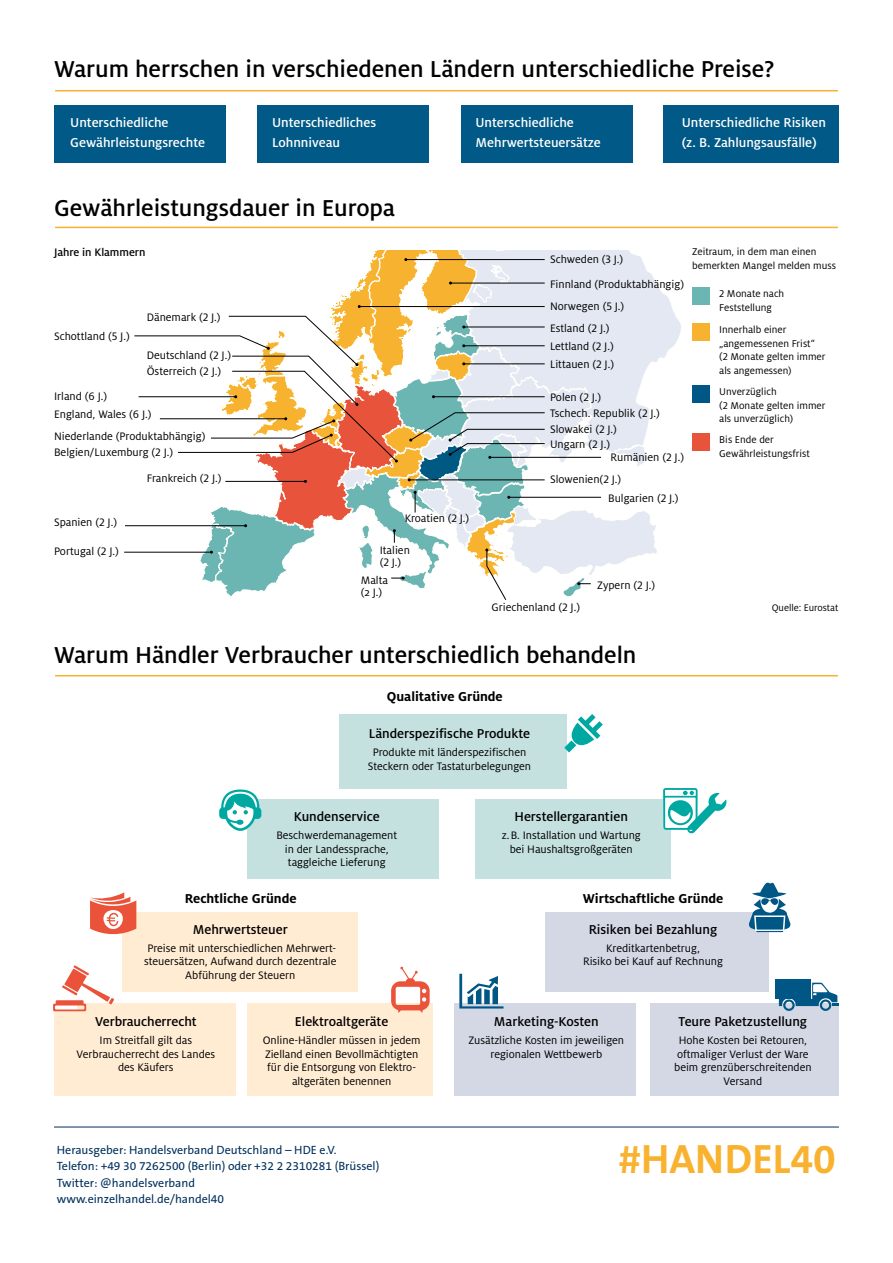
<style>
.page{position:relative;width:893px;height:1263px;background:#fff}
.page>*{position:absolute;margin:0;border:0;box-sizing:border-box;transform-origin:0 0}
.t1{font:700 41.25px "The Sans B7";color:#f9b230}
.t2{font:500 25.5px "Milo OT";letter-spacing:-.005em;color:#000}
.t3{font:500 14.25px "Milo OT";letter-spacing:-.005em;color:#000}
.t4{font:500 14.25px/19.5px "Milo OT";letter-spacing:-.005em;color:#fff}
.t5{font:700 14.25px "Milo OT";letter-spacing:-.005em;color:#000}
.t6{font:12px/13.5px "Milo OT";letter-spacing:-.005em;color:#000;text-align:center}
.t7{font:12px/16.5px "The Sans B5 Plain";color:#00305d}
.t8{font:500 12px "Milo OT";letter-spacing:-.005em;color:#000}
.t9{font:10.95px/13.5px "Milo OT";color:#000}
.t10{font:10.5px "Milo OT";letter-spacing:-.005em;color:#000}
</style>
<div class="page">
<div style="left:247px;top:800px;width:191px;height:79px;background:#c4e1df"></div>
<div style="left:54px;top:1004px;width:181px;height:92px;background:#ffecd2"></div>
<div style="left:475px;top:800px;width:195px;height:79px;background:#c4e1df"></div>
<hr style="left:55px;top:90px;width:783px;height:1px;background:#f9b230">
<div style="left:54px;top:106px;width:172px;height:57px;background:#005986"></div>
<div style="left:257px;top:106px;width:172px;height:57px;background:#005986"></div>
<div style="left:461px;top:106px;width:171px;height:57px;background:#005986"></div>
<div style="left:664px;top:106px;width:175px;height:57px;background:#005986"></div>
<div style="left:123px;top:913px;width:235px;height:79px;background:#ffecd2"></div>
<svg style="left:658px;top:287px;width:23px;height:72px"></svg>
<hr style="left:125px;top:525px;width:121px;height:1px;background:#000">
<hr style="left:124px;top:552px;width:87px;height:1px;background:#000">
<hr style="left:55px;top:227px;width:783px;height:1px;background:#f9b230">
<div style="left:692px;top:287px;width:17px;height:18px;background:#6bb5b3"></div>
<div style="left:692px;top:323px;width:17px;height:17px;background:#f7b330"></div>
<div style="left:692px;top:433px;width:17px;height:18px;background:#e8543b"></div>
<div style="left:692px;top:385px;width:17px;height:17px;background:#005785"></div>
<svg style="left:134px;top:251px;width:524px;height:349px"></svg>
<hr style="left:55px;top:675px;width:783px;height:1px;background:#f9b230">
<div style="left:340px;top:714px;width:227px;height:74px;background:#c4e1df"></div>
<div style="left:545px;top:913px;width:224px;height:79px;background:#d4d8e5"></div>
<div style="left:455px;top:1004px;width:181px;height:92px;background:#d4d8e5"></div>
<div style="left:650px;top:1004px;width:189px;height:92px;background:#d4d8e5"></div>
<div style="left:247px;top:1004px;width:185px;height:92px;background:#ffecd2"></div>
<svg style="left:564px;top:714px;width:39px;height:38px"></svg>
<svg style="left:663px;top:788px;width:64px;height:46px"></svg>
<div style="left:775px;top:979px;width:36px;height:19px;background:#005785"></div>
<svg style="left:779px;top:983px;width:59px;height:28px"></svg>
<svg style="left:459px;top:974px;width:45px;height:34px"></svg>
<svg style="left:391px;top:967px;width:39px;height:45px"></svg>
<svg style="left:53px;top:965px;width:61px;height:46px"></svg>
<svg style="left:90px;top:892px;width:46px;height:44px"></svg>
<svg style="left:219px;top:789px;width:42px;height:42px"></svg>
<svg style="left:748px;top:882px;width:43px;height:50px"></svg>
<hr style="left:54px;top:1127px;width:785px;height:1px;background:#00305d">
<h2 class="t2" style="left:54px;top:55px;width:722px">Warum herrschen in verschiedenen Ländern unterschiedliche Preise?</h2>
<p class="t4" style="left:70px;top:113px;width:136px">Unterschiedliche<br>Gewährleistungsrechte</p>
<p class="t4" style="left:272px;top:113px;width:106px">Unterschiedliches<br>Lohnniveau</p>
<p class="t4" style="left:682px;top:113px;width:146px">Unterschiedliche Risiken (z. B. Zahlungsausfälle)</p>
<p class="t4" style="left:476px;top:113px;width:127px">Unterschiedliche<br>Mehrwertsteuersätze</p>
<h2 class="t2" style="left:54px;top:194px;width:343px">Gewährleistungsdauer in Europa</h2>
<p class="t8" style="left:54px;top:246px;width:93px">Jahre in Klammern</p>
<p class="t6" style="left:54px;top:329px;width:77px">Schottland (5 J.)</p>
<p class="t6" style="left:147px;top:310px;width:76px">Dänemark (2 J.)</p>
<p class="t6" style="left:147px;top:347px;width:86px;line-height:16px;text-align:left">Deutschland (2 J.)<br>Österreich (2 J.)</p>
<p class="t6" style="left:54px;top:387px;width:99px;line-height:17.7px;text-align:left">Irland (6 J.)<br>England, Wales (6 J.)</p>
<p class="t6" style="left:54px;top:429px;width:153px;line-height:15.6px;text-align:left">Niederlande (Produktabhängig)<br>Belgien/Luxemburg (2 J.)</p>
<p class="t6" style="left:147px;top:472px;width:76px">Frankreich (2 J.)</p>
<p class="t6" style="left:54px;top:515px;width:65px">Spanien (2 J.)</p>
<p class="t6" style="left:54px;top:545px;width:66px">Portugal (2 J.)</p>
<p class="t6" style="left:405px;top:512px;width:66px">Kroatien (2 J.)</p>
<p class="t6" style="left:380px;top:545px;width:32px;line-height:12px;text-align:left">Italien (2 J.)</p>
<p class="t6" style="left:361px;top:574px;width:29px;line-height:12px;text-align:left">Malta (2 J.)</p>
<p class="t6" style="left:550px;top:252px;width:75px">Schweden (3 J.)</p>
<p class="t6" style="left:550px;top:277px;width:136px">Finnland (Produktabhängig)</p>
<p class="t6" style="left:550px;top:319px;width:66px;line-height:18.5px;text-align:left">Estland (2 J.)<br>Lettland (2 J.)<br>Littauen (2 J.)</p>
<p class="t6" style="left:550px;top:390px;width:111px;line-height:16px;text-align:left">Polen (2 J.)<br>Tschech. Republik (2 J.)<br>Slowakei (2 J.)</p>
<p class="t6" style="left:550px;top:437px;width:62px">Ungarn (2 J.)</p>
<p class="t6" style="left:550px;top:472px;width:73px">Slowenien(2 J.)</p>
<p class="t6" style="left:550px;top:299px;width:76px">Norwegen (5 J.)</p>
<p class="t6" style="left:611px;top:451px;width:75px">Rumänien (2 J.)</p>
<p class="t6" style="left:608px;top:491px;width:72px">Bulgarien (2 J.)</p>
<p class="t9" style="left:692px;top:245px;width:145px">Zeitraum, in dem man einen bemerkten Mangel melden muss</p>
<p class="t9" style="left:719px;top:287px;width:67px">2 Monate nach<br>Feststellung</p>
<p class="t9" style="left:719px;top:323px;width:108px">Innerhalb einer „angemessenen Frist“ (2 Monate gelten immer als angemessen)</p>
<p class="t9" style="left:719px;top:385px;width:108px">Unverzüglich<br>(2 Monate gelten immer als unverzüglich)</p>
<p class="t9" style="left:719px;top:433px;width:92px">Bis Ende der<br>Gewährleistungsfrist</p>
<p class="t6" style="left:491px;top:601px;width:90px">Griechenland (2 J.)</p>
<p class="t6" style="left:597px;top:579px;width:59px">Zypern (2 J.)</p>
<p class="t10" style="left:772px;top:602px;width:68px">Quelle: Eurostat</p>
<h2 class="t2" style="left:54px;top:641px;width:584px">Warum Händler Verbraucher unterschiedlich behandeln</h2>
<p class="t5" style="left:387px;top:689px;width:117px">Qualitative Gründe</p>
<p class="t3" style="left:369px;top:726px;width:163px">Länderspezifische Produkte</p>
<p class="t6" style="left:368px;top:746px;width:165px">Produkte mit länderspezifischen<br>Steckern oder Tastaturbelegungen</p>
<p class="t3" style="left:294px;top:809px;width:87px">Kundenservice</p>
<p class="t6" style="left:276px;top:829px;width:122px">Beschwerdemanagement in der Landessprache, taggleiche Lieferung</p>
<p class="t3" style="left:514px;top:809px;width:115px">Herstellergarantien</p>
<p class="t6" style="left:502px;top:829px;width:141px">z.B. Installation und Wartung bei Haushaltsgroßgeräten</p>
<p class="t5" style="left:185px;top:890px;width:113px">Rechtliche Gründe</p>
<p class="t5" style="left:583px;top:890px;width:142px">Wirtschaftliche Gründe</p>
<p class="t3" style="left:193px;top:921px;width:97px">Mehrwertsteuer</p>
<p class="t6" style="left:144px;top:941px;width:194px">Preise mit unterschiedlichen Mehrwert&shy;steuersätzen, Aufwand durch dezentrale<br>Abführung der Steuern</p>
<p class="t3" style="left:95px;top:1014px;width:103px">Verbraucherrecht</p>
<p class="t6" style="left:77px;top:1033px;width:140px">Im Streitfall gilt das<br>Verbraucherrecht des Landes des Käufers</p>
<p class="t3" style="left:295px;top:1014px;width:95px">Elektroaltgeräte</p>
<p class="t6" style="left:263px;top:1033px;width:159px">Online-Händler müssen in jedem<br>Zielland einen Bevollmächtigten für die Entsorgung von Elektro&shy;altgeräten benennen</p>
<p class="t3" style="left:589px;top:921px;width:130px">Risiken bei Bezahlung</p>
<p class="t6" style="left:583px;top:941px;width:141px">Kreditkartenbetrug,<br>Risiko bei Kauf auf Rechnung</p>
<p class="t3" style="left:494px;top:1014px;width:106px">Marketing-Kosten</p>
<p class="t6" style="left:468px;top:1033px;width:157px">Zusätzliche Kosten im jeweiligen regionalen Wettbewerb</p>
<p class="t3" style="left:679px;top:1014px;width:130px">Teure Paketzustellung</p>
<p class="t6" style="left:674px;top:1033px;width:139px">Hohe Kosten bei Retouren, oftmaliger Verlust der Ware beim grenzüberschreitenden<br>Versand</p>
<p class="t7" style="left:57px;top:1142px;width:324px">Herausgeber: Handelsverband Deutschland – HDE e.V.<br>Telefon: +49 30 7262500 (Berlin) oder +32 2 2310281 (Brüssel)<br>Twitter: @handelsverband<br>www.einzelhandel.de/handel40</p>
<h1 class="t1" style="left:618px;top:1137px;width:219px">#HANDEL40</h1>
</div>
